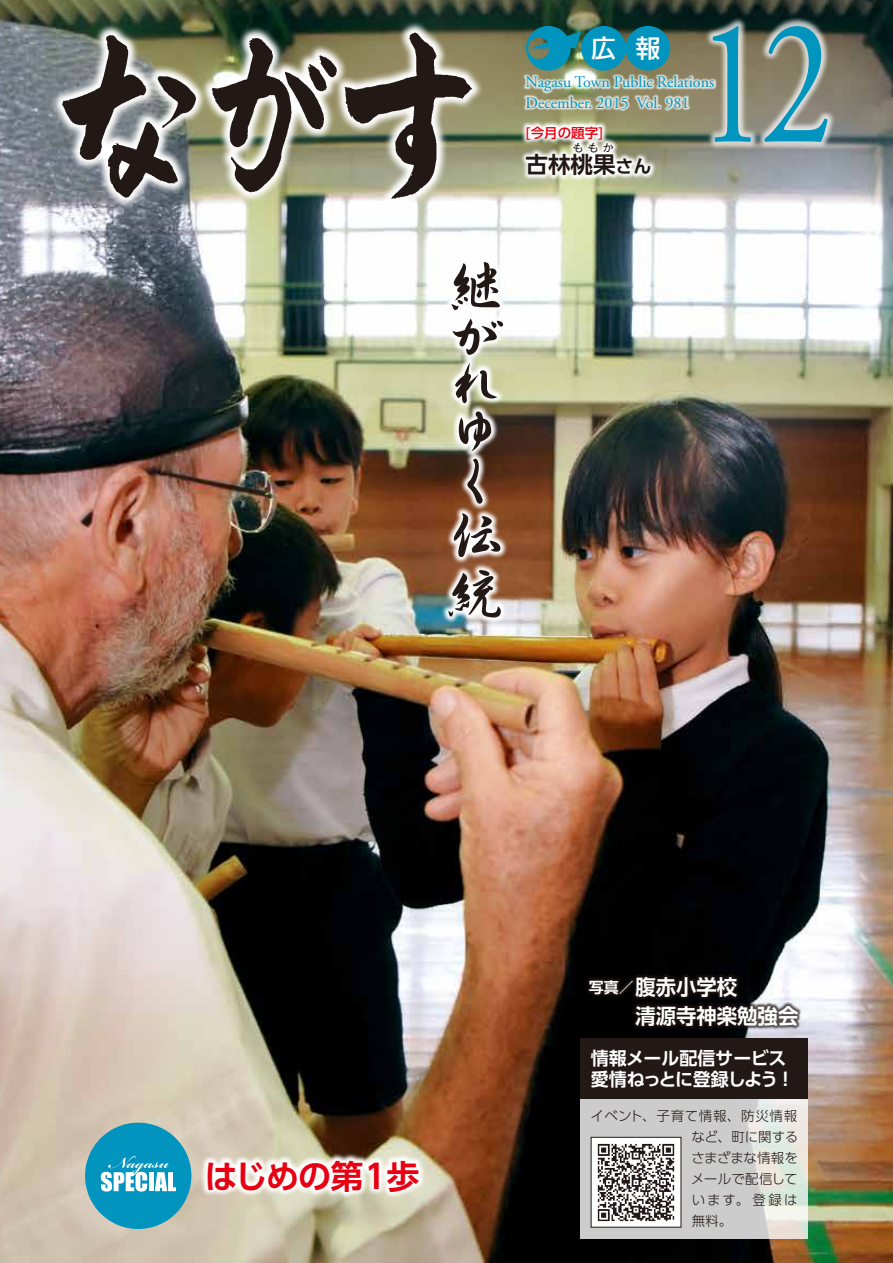
<style>
.page{position:relative;width:893px;height:1263px;background:#fff}
.page>*{position:absolute;margin:0;border:0;box-sizing:border-box;transform-origin:0 0}
.t1{font:180px "Adobe Garamond Pro";color:#0094be;scale:.8 1}
.t2{font:57px/52.8px "DF Gyo Sho Std W7";color:#221815}
.t3{font:700 33px "UD Shin Go Pro De";letter-spacing:-.07em;color:#e60012}
.t4{font:26.25px "Rodin Pro DB";color:#fff}
.t5{font:700 22.5px "UD Shin Go Pro De";color:#221815}
.t6{font:700 21px/28.5px "UD Shin Go Pro De";color:#fff}
.t7{font:700 18px/21px "UD Shin Go Pro De";letter-spacing:-.015em;color:#fff}
.t8{font:700 18px "UD Shin Go Pro De";color:#221815}
.t9{font:16.05px/20.2px "Adobe Garamond Pro";color:#0094be}
.t10{font:300 13.5px/21px "UD Shin Go Pro";letter-spacing:.015em;color:#221815;text-align:justify}
.t11{font:500 13.5px "UD Shin Go Pro";color:#e60012}
.t12{font:700 11.25px "UD Shin Go Pro De";color:#221815}
.s1{font-size:22.5px}
.s2{font-size:15px}
.s3{font-family:"UD Shin Go Pro";font-weight:300;font-size:15px}
</style>
<div class="page">
<img style="left:0;top:0;width:893px;height:1263px">
<svg style="left:200px;top:1152px;width:227px;height:47px"></svg>
<svg style="left:441px;top:254px;width:70px;height:371px"></svg>
<div style="left:585px;top:973px;width:217px;height:57px;background:#221815;opacity:.75"></div>
<div style="left:85px;top:1123px;width:106px;height:106px;background:#0094be;border-radius:50%"></div>
<svg style="left:101px;top:1156px;width:75px;height:35px"></svg>
<img style="left:51px;top:21px;width:433px;height:189px">
<img style="left:59px;top:32px;width:138px;height:166px">
<img style="left:211px;top:37px;width:126px;height:156px">
<img style="left:343px;top:30px;width:134px;height:170px">
<svg style="left:526px;top:26px;width:55px;height:45px;background:#2d868d"></svg>
<div style="left:581px;top:26px;width:45px;height:45px;background:#0094be;border-radius:50%"></div>
<div style="left:626px;top:26px;width:44px;height:45px;background:#0094be;border-radius:50%"></div>
<div style="left:704px;top:17px;width:132px;height:133px;background:#fff;opacity:.75"></div>
<div style="left:523px;top:73px;width:194px;height:39px;background:#fff;opacity:.75"></div>
<svg style="left:520px;top:120px;width:137px;height:61px"></svg>
<div style="left:580px;top:1038px;width:228px;height:60px;background:#221815"></div>
<svg style="left:580px;top:1099px;width:228px;height:139px;background:#d2d2d0"></svg>
<img style="left:593px;top:1139px;width:86px;height:86px">
<h3 class="t4" style="left:590px;top:31px;width:72px">広 報</h3>
<h1 class="t1" style="left:696px;top:-24px;width:173px">12</h1>
<p class="t9" style="left:526px;top:73px;width:190px">Nagasu Town Public Relations<br>December. 2015 Vol. 981</p>
<p class="t11" style="left:526px;top:122px;width:79px">[今月の題字]</p>
<h3 class="t5" style="left:526px;top:146px;width:69px">古林桃</h3>
<p class="t12" style="left:572px;top:138px;width:43px">ももか</p>
<h3 class="t8" style="left:593px;top:151px;width:60px"><span class="s1">果</span>さん</h3>
<h2 class="t2" style="left:446px;top:259px;width:58px;line-height:51.6px">継が</h2>
<h2 class="t2" style="left:446px;top:356px;width:56px">れゆく伝統</h2>
<h3 class="t3" style="left:205px;top:1149px;width:216px">はじめの第１歩</h3>
<h3 class="t6" style="left:635px;top:972px;width:164px;text-indent:-46px"><span class="s2">写真</span><span class="s3">／</span> 腹赤小学校<br>清源寺神楽勉強会</h3>
<h3 class="t7" style="left:591px;top:1047px;width:205px">情報メール配信サービス愛情ねっとに登録しよう！</h3>
<p class="t10" style="left:691px;top:1105px;width:109px;text-indent:-100px">イベント、子育て情報、防災情報など、町に関するさまざまな情報をメールで配信しています。登録は無料。</p>
</div>
